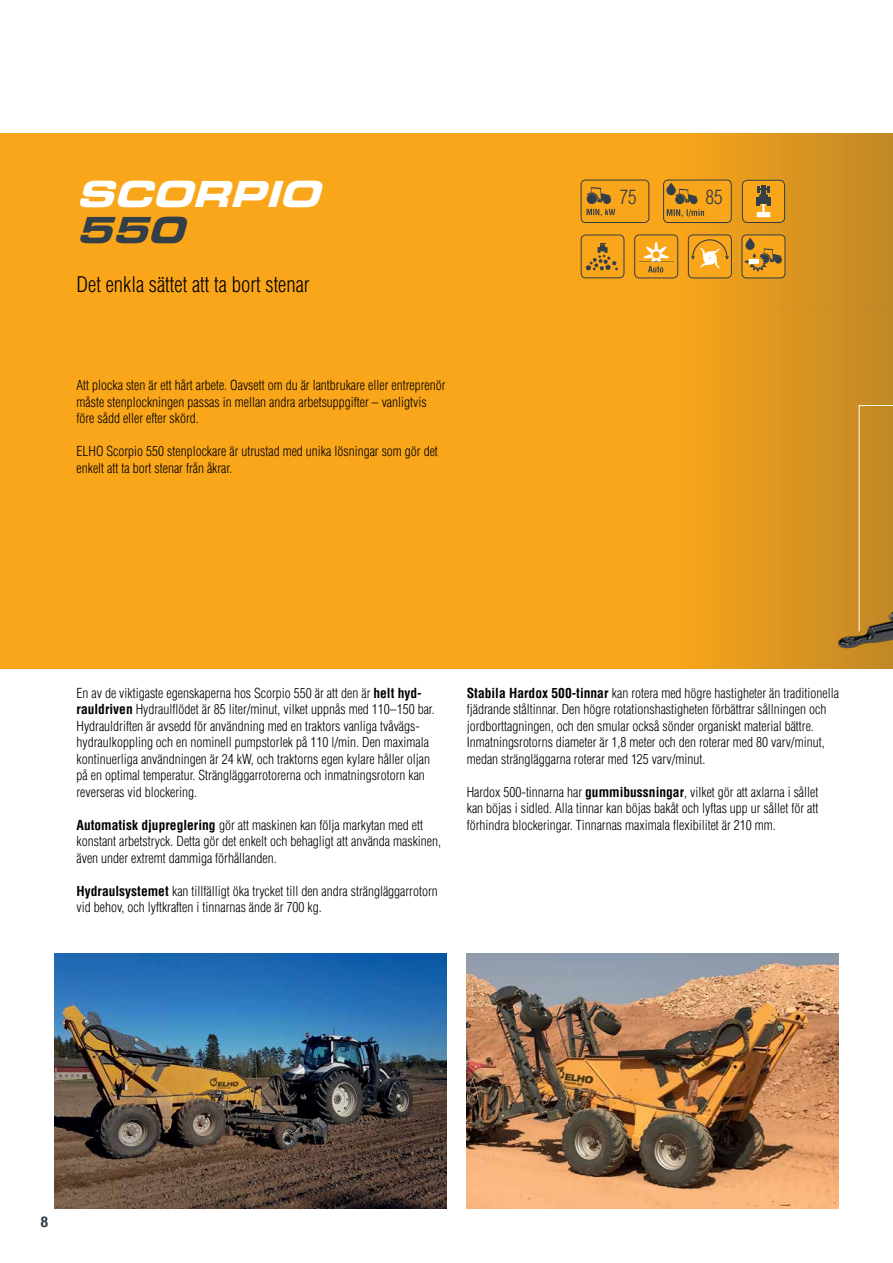
<style>
.page{position:relative;width:893px;height:1263px;background:#fff}
.page>*{position:absolute;margin:0;border:0;box-sizing:border-box;transform-origin:0 0}
.t1{font:italic 36px "Eurostile LT Std Bold Ex 2";color:#fff}
.t2{font:italic 36px "Eurostile LT Std Bold Ex 2";color:#323e48}
.t3{font:300 condensed 21px "Helvetica";color:#000}
.t4{font:300 condensed 19.5px "Helvetica";color:#323e48}
.t5{font:700 condensed 15px "Helvetica Neue";color:#323e48}
.t6{font:300 condensed 13.5px/16.5px "Helvetica";color:#000}
.s1{font-family:"Helvetica LT Std";font-weight:700}
</style>
<div class="page">
<div style="left:0;top:134px;width:893px;height:535px;background:#faa61a"></div>
<svg style="left:581px;top:134px;width:183px;height:535px"></svg>
<img style="left:467px;top:953px;width:372px;height:256px">
<img style="left:54px;top:953px;width:392px;height:256px">
<img style="left:764px;top:133px;width:129px;height:536px">
<div style="left:742px;top:235px;width:43px;height:43px;background:#faa61a;border-radius:5px"></div>
<div style="left:742px;top:235px;width:43px;height:43px;border:1px solid #323e48;border-radius:5px"></div>
<svg style="left:744px;top:238px;width:38px;height:34px"></svg>
<div style="left:581px;top:235px;width:43px;height:43px;background:#faa61a;border-radius:5px"></div>
<div style="left:581px;top:235px;width:43px;height:43px;border:1px solid #323e48;border-radius:5px"></div>
<svg style="left:586px;top:243px;width:32px;height:27px"></svg>
<div style="left:635px;top:235px;width:43px;height:43px;background:#faa61a;border-radius:5px"></div>
<div style="left:634px;top:235px;width:44px;height:43px;border:1px solid #323e48;border-radius:5px"></div>
<hr style="left:639px;top:262px;width:35px;height:1px;background:#323e48">
<svg style="left:644px;top:242px;width:25px;height:31px"></svg>
<div style="left:688px;top:235px;width:43px;height:43px;background:#faa61a;border-radius:5px"></div>
<div style="left:688px;top:235px;width:44px;height:43px;border:1px solid #323e48;border-radius:5px"></div>
<svg style="left:691px;top:239px;width:38px;height:29px"></svg>
<div style="left:742px;top:180px;width:43px;height:42px;background:#faa61a;border-radius:5px"></div>
<div style="left:742px;top:180px;width:43px;height:43px;border:1px solid #323e48;border-radius:5px"></div>
<svg style="left:756px;top:186px;width:15px;height:31px"></svg>
<div style="left:581px;top:180px;width:68px;height:42px;background:#faa61a;border-radius:5px"></div>
<div style="left:581px;top:180px;width:68px;height:43px;border:1px solid #323e48;border-radius:5px"></div>
<svg style="left:587px;top:209px;width:28px;height:7px"></svg>
<svg style="left:587px;top:194px;width:10px;height:10px"></svg>
<svg style="left:587px;top:187px;width:24px;height:15px"></svg>
<div style="left:664px;top:180px;width:67px;height:42px;background:#faa61a;border-radius:5px"></div>
<div style="left:663px;top:180px;width:69px;height:43px;border:1px solid #323e48;border-radius:5px"></div>
<svg style="left:667px;top:209px;width:37px;height:8px"></svg>
<svg style="left:666px;top:183px;width:31px;height:20px"></svg>
<div style="left:859px;top:405px;width:34px;height:227px;background:#c58a26"></div>
<h1 class="t1" style="left:77px;top:168px;width:258px">SCORPIO</h1>
<h1 class="t2" style="left:77px;top:204px;width:122px">550</h1>
<h2 class="t3" style="left:77px;top:271px;width:235px">Det enkla sättet att ta bort stenar</h2>
<p class="t6" style="left:77px;top:377px;width:370px">Att plocka sten är ett hårt arbete. Oavsett om du är lantbrukare eller entreprenör måste stenplockningen passas in mellan andra arbetsuppgifter – vanligtvis före sådd eller efter skörd.</p>
<p class="t6" style="left:77px;top:443px;width:363px">ELHO Scorpio 550 stenplockare är utrustad med unika lösningar som gör det enkelt att ta bort stenar från åkrar.</p>
<h3 class="t4" style="left:620px;top:185px;width:19px">75</h3>
<h3 class="t4" style="left:706px;top:185px;width:19px">85</h3>
<p class="t6" style="left:77px;top:684px;width:360px">En av de viktigaste egenskaperna hos Scorpio 550 är att den är <span class="s1">helt hyd&shy;rauldriven</span> Hydraulflödet är 85 liter/minut, vilket uppnås med 110–150 bar.<br>Hydrauldriften är avsedd för användning med en traktors vanliga tvåvägs&shy;hydraulkoppling och en nominell pumpstorlek på 110 l/min. Den maximala kontinuerliga användningen är 24 kW, och traktorns egen kylare håller oljan på en optimal temperatur. Strängläggarrotorerna och inmatningsrotorn kan reverseras vid blockering.</p>
<p class="t6" style="left:77px;top:816px;width:366px"><span class="s1">Automatisk djupreglering</span> gör att maskinen kan följa markytan med ett konstant arbetstryck. Detta gör det enkelt och behagligt att använda maskinen, även under extremt dammiga förhållanden.</p>
<p class="t6" style="left:77px;top:882px;width:363px"><span class="s1">Hydraulsystemet</span> kan tillfälligt öka trycket till den andra strängläggarrotorn vid behov, och lyftkraften i tinnarnas ände är 700 kg.</p>
<p class="t6" style="left:467px;top:684px;width:374px"><span class="s1">Stabila Hardox 500-tinnar</span> kan rotera med högre hastigheter än traditionella fjädrande ståltinnar. Den högre rotationshastigheten förbättrar sållningen och jordborttagningen, och den smular också sönder organiskt material bättre.<br>Inmatningsrotorns diameter är 1,8 meter och den roterar med 80 varv/minut, medan strängläggarna roterar med 125 varv/minut.</p>
<p class="t6" style="left:467px;top:783px;width:353px;text-align:justify">Hardox 500-tinnarna har <span class="s1">gummibussningar</span>, vilket gör att axlarna i sållet kan böjas i sidled. Alla tinnar kan böjas bakåt och lyftas upp ur sållet för att förhindra blockeringar. Tinnarnas maximala flexibilitet är 210 mm.</p>
<p class="t5" style="left:41px;top:1209px;width:9px">8</p>
</div>
